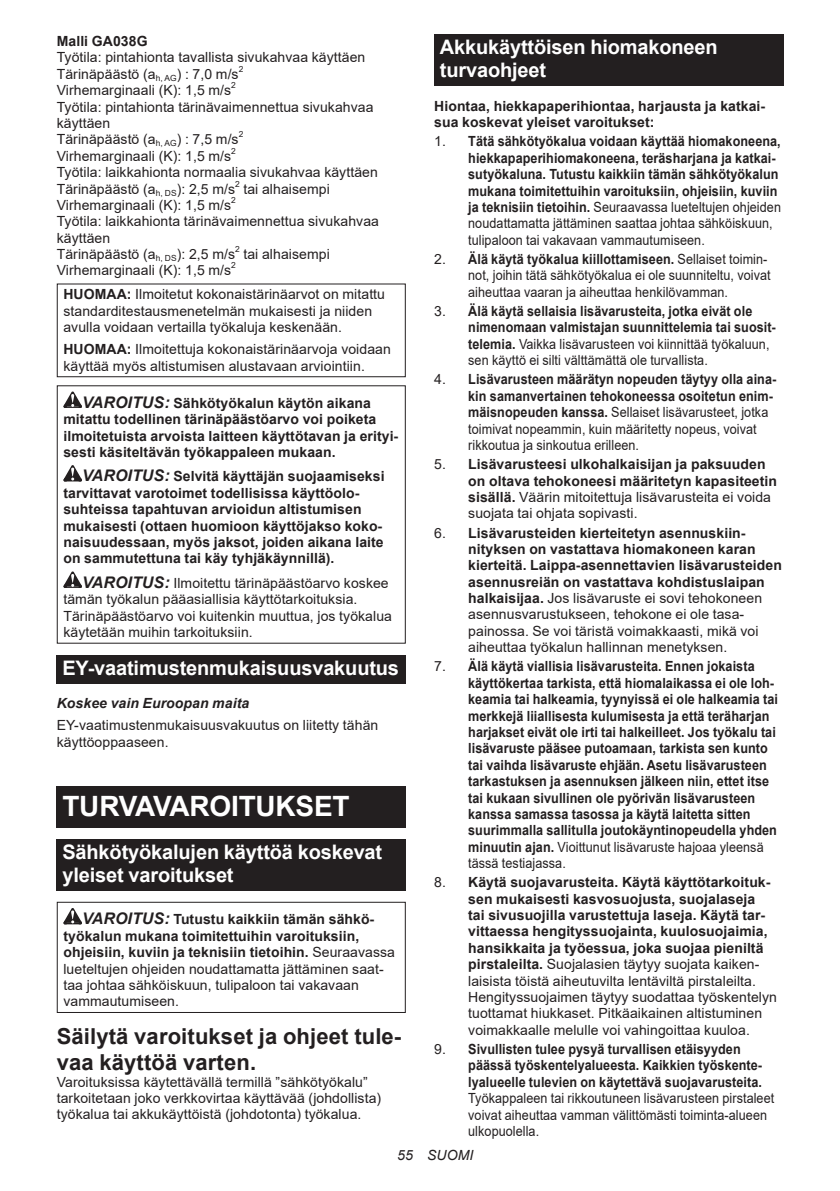
<style>
.page{position:relative;width:840px;height:1191px;background:#fff}
.page>*{position:absolute;margin:0;border:0;box-sizing:border-box;transform-origin:0 0}
.t1{font:700 28px "Arial";letter-spacing:-.01em;color:#fff}
.t2{font:700 22px/25.8px "Arial";letter-spacing:.005em;color:#231f20}
.t3{font:700 20px/23.4px "Arial";letter-spacing:-.01em;color:#fff}
.t4{font:700 14px/16.4px "Arial";letter-spacing:.005em;color:#231f20;scale:.9 1}
.t5{font:700 14px/16.4px "Arial";letter-spacing:.005em;color:#231f20}
.t6{font:14px/16.4px "Arial";letter-spacing:.005em;color:#231f20}
.t7{font:14px/16.4px "Arial";letter-spacing:.005em;color:#231f20;scale:.9 1}
.t8{font:italic 700 14px "Arial";letter-spacing:.005em;color:#231f20}
.t9{font:italic 14px "Arial";letter-spacing:.005em;color:#231f20}
.t10{font:8.4px "Arial";color:#231f20}
.s1{font-weight:700}
.s2{font-style:italic;font-size:16px}
.s3{font-weight:700;font-style:italic;font-size:16px}
.s4{font-weight:400}
</style>
<div class="page">
<div style="left:57px;top:283px;width:348px;height:94px;border:1px solid #231f20"></div>
<svg style="left:63px;top:391px;width:19px;height:17px"></svg>
<svg style="left:63px;top:465px;width:19px;height:16px"></svg>
<svg style="left:63px;top:571px;width:19px;height:17px"></svg>
<div style="left:57px;top:655px;width:348px;height:28px;background:#231f20"></div>
<div style="left:57px;top:786px;width:348px;height:41px;background:#231f20"></div>
<div style="left:57px;top:839px;width:348px;height:52px;background:#231f20"></div>
<svg style="left:63px;top:908px;width:19px;height:16px"></svg>
<div style="left:57px;top:901px;width:348px;height:112px;border:1px solid #231f20"></div>
<div style="left:434px;top:34px;width:348px;height:52px;background:#231f20"></div>
<p class="t5" style="left:57px;top:33px;width:92px">Malli GA038G</p>
<p class="t6" style="left:57px;top:49px;width:310px">Työtila: pintahionta tavallista sivukahvaa käyttäen<br>Tärinäpäästö (a<sub>h,</sub> <sub>AG</sub>) : 7,0 m/s</p>
<p class="t10" style="left:238px;top:63px;width:6px">2</p>
<p class="t6" style="left:57px;top:82px;width:176px">Virhemarginaali (K): 1,5 m/s</p>
<p class="t10" style="left:231px;top:79px;width:6px">2</p>
<p class="t6" style="left:57px;top:98px;width:318px">Työtila: pintahionta tärinävaimennettua sivukahvaa käyttäen<br>Tärinäpäästö (a<sub>h,</sub> <sub>AG</sub>) : 7,5 m/s</p>
<p class="t10" style="left:238px;top:129px;width:6px">2</p>
<p class="t6" style="left:57px;top:147px;width:176px">Virhemarginaali (K): 1,5 m/s</p>
<p class="t10" style="left:231px;top:145px;width:6px">2</p>
<p class="t6" style="left:57px;top:164px;width:322px">Työtila: laikkahionta normaalia sivukahvaa käyttäen<br>Tärinäpäästö (a<sub>h,</sub> <sub>DS</sub>): 2,5 m/s</p>
<p class="t10" style="left:235px;top:178px;width:6px">2</p>
<p class="t6" style="left:243px;top:180px;width:88px">tai alhaisempi</p>
<p class="t6" style="left:57px;top:197px;width:176px">Virhemarginaali (K): 1,5 m/s</p>
<p class="t10" style="left:231px;top:194px;width:6px">2</p>
<p class="t6" style="left:57px;top:213px;width:323px">Työtila: laikkahionta tärinävaimennettua sivukahvaa käyttäen<br>Tärinäpäästö (a<sub>h,</sub> <sub>DS</sub>): 2,5 m/s</p>
<p class="t10" style="left:235px;top:243px;width:6px">2</p>
<p class="t6" style="left:243px;top:246px;width:88px">tai alhaisempi</p>
<p class="t6" style="left:57px;top:262px;width:176px">Virhemarginaali (K): 1,5 m/s</p>
<p class="t10" style="left:231px;top:260px;width:6px">2</p>
<p class="t6" style="left:63px;top:286px;width:323px"><span class="s1">HUOMAA:</span> Ilmoitetut kokonaistärinäarvot on mitattu standarditestausmenetelmän mukaisesti ja niiden avulla voidaan vertailla työkaluja keskenään.</p>
<p class="t6" style="left:63px;top:341px;width:329px"><span class="s1">HUOMAA:</span> Ilmoitettuja kokonaistärinäarvoja voidaan käyttää myös altistumisen alustavaan arviointiin.</p>
<p class="t5" style="left:63px;top:395px;width:336px;text-indent:19px"><span class="s2">VAROITUS:</span> Sähkötyökalun käytön aikana mitattu todellinen tärinäpäästöarvo voi poiketa ilmoitetuista arvoista laitteen käyttötavan ja erityi&shy;sesti käsiteltävän työkappaleen mukaan.</p>
<p class="t5" style="left:63px;top:468px;width:322px;text-indent:19px"><span class="s2">VAROITUS:</span> Selvitä käyttäjän suojaamiseksi tarvittavat varotoimet todellisissa käyttöolo&shy;suhteissa tapahtuvan arvioidun altistumisen mukaisesti (ottaen huomioon käyttöjakso koko&shy;naisuudessaan, myös jaksot, joiden aikana laite on sammutettuna tai käy tyhjäkäynnillä).</p>
<p class="t6" style="left:63px;top:574px;width:330px;text-indent:19px"><span class="s3">VAROITUS:</span> Ilmoitettu tärinäpäästöarvo koskee tämän työkalun pääasiallisia käyttötarkoituksia.<br>Tärinäpäästöarvo voi kuitenkin muuttua, jos työkalua käytetään muihin tarkoituksiin.</p>
<h3 class="t3" style="left:62px;top:656px;width:338px">EY-vaatimustenmukaisuusvakuutus</h3>
<p class="t8" style="left:57px;top:694px;width:194px">Koskee vain Euroopan maita</p>
<p class="t6" style="left:57px;top:717px;width:323px">EY-vaatimustenmukaisuusvakuutus on liitetty tähän käyttöoppaaseen.</p>
<h1 class="t1" style="left:62px;top:786px;width:288px">TURVAVAROITUKSET</h1>
<h3 class="t3" style="left:62px;top:840px;width:321px">Sähkötyökalujen käyttöä koskevat yleiset varoitukset</h3>
<p class="t6" style="left:63px;top:911px;width:333px;text-indent:19px"><span class="s3">VAROITUS:</span> <span class="s1">Tutustu kaikkiin tämän sähkö&shy;työkalun mukana toimitettuihin varoituksiin, ohjeisiin, kuviin ja teknisiin tietoihin.</span> Seuraavassa lueteltujen ohjeiden noudattamatta jättäminen saat&shy;taa johtaa sähköiskuun, tulipaloon tai vakavaan vammautumiseen.</p>
<h2 class="t2" style="left:57px;top:1024px;width:346px">Säilytä varoitukset ja ohjeet tule&shy;vaa käyttöä varten.</h2>
<p class="t6" style="left:57px;top:1073px;width:326px">Varoituksissa käytettävällä termillä ”sähkötyökalu” tarkoitetaan joko verkkovirtaa käyttävää (johdollista) työkalua tai akkukäyttöistä (johdotonta) työkalua.</p>
<h3 class="t3" style="left:439px;top:36px;width:279px">Akkukäyttöisen hiomakoneen turvaohjeet</h3>
<p class="t5" style="left:434px;top:98px;width:332px">Hiontaa, hiekkapaperihiontaa, harjausta ja katkai&shy;sua koskevat yleiset varoitukset:</p>
<p class="t4" style="left:468px;top:133px;width:349px;text-indent:-34px"><span class="s4">1.</span> Tätä sähkötyökalua voidaan käyttää hiomakoneena, hiekkapaperihiomakoneena, teräsharjana ja katkai&shy;sutyökaluna. Tutustu kaikkiin tämän sähkötyökalun mukana toimitettuihin varoituksiin, ohjeisiin, kuviin ja teknisiin tietoihin. <span class="s4">Seuraavassa lueteltujen ohjeiden noudattamatta jättäminen saattaa johtaa sähköiskuun, tulipaloon tai vakavaan vammautumiseen.</span></p>
<p class="t6" style="left:468px;top:251px;width:304px;text-indent:-34px">2. <span class="s1">Älä käytä työkalua kiillottamiseen.</span> Sellaiset toimin&shy;not, joihin tätä sähkötyökalua ei ole suunniteltu, voivat aiheuttaa vaaran ja aiheuttaa henkilövamman.</p>
<p class="t4" style="left:468px;top:303px;width:343px;text-indent:-34px"><span class="s4">3.</span> Älä käytä sellaisia lisävarusteita, jotka eivät ole nimenomaan valmistajan suunnittelemia tai suosit&shy;telemia. <span class="s4">Vaikka lisävarusteen voi kiinnittää työkaluun, sen käyttö ei silti välttämättä ole turvallista.</span></p>
<p class="t4" style="left:468px;top:371px;width:343px;text-indent:-34px"><span class="s4">4.</span> Lisävarusteen määrätyn nopeuden täytyy olla aina&shy;kin samanvertainen tehokoneessa osoitetun enim&shy;mäisnopeuden kanssa. <span class="s4">Sellaiset lisävarusteet, jotka toimivat nopeammin, kuin määritetty nopeus, voivat rikkoutua ja sinkoutua erilleen.</span></p>
<p class="t5" style="left:468px;top:456px;width:310px;text-indent:-34px"><span class="s4">5.</span> Lisävarusteesi ulkohalkaisijan ja paksuuden on oltava tehokoneesi määritetyn kapasiteetin sisällä. <span class="s4">Väärin mitoitettuja lisävarusteita ei voida suojata tai ohjata sopivasti.</span></p>
<p class="t5" style="left:468px;top:524px;width:315px;text-indent:-34px"><span class="s4">6.</span> Lisävarusteiden kierteitetyn asennuskiin&shy;nityksen on vastattava hiomakoneen karan kierteitä. Laippa-asennettavien lisävarusteiden asennusreiän on vastattava kohdistuslaipan halkaisijaa. <span class="s4">Jos lisävaruste ei sovi tehokoneen asennusvarustukseen, tehokone ei ole tasa&shy;painossa. Se voi täristä voimakkaasti, mikä voi aiheuttaa työkalun hallinnan menetyksen.</span></p>
<p class="t4" style="left:468px;top:658px;width:345px;text-indent:-34px"><span class="s4">7.</span> Älä käytä viallisia lisävarusteita. Ennen jokaista käyttökertaa tarkista, että hiomalaikassa ei ole loh&shy;keamia tai halkeamia, tyynyissä ei ole halkeamia tai merkkejä liiallisesta kulumisesta ja että teräharjan harjakset eivät ole irti tai halkeilleet. Jos työkalu tai lisävaruste pääsee putoamaan, tarkista sen kunto tai vaihda lisävaruste ehjään. Asetu lisävarusteen tarkastuksen ja asennuksen jälkeen niin, ettet itse tai kukaan sivullinen ole pyörivän lisävarusteen kanssa samassa tasossa ja käytä laitetta sitten suurimmalla sallitulla joutokäyntinopeudella yhden minuutin ajan. <span class="s4">Vioittunut lisävaruste hajoaa yleensä tässä testiajassa.</span></p>
<p class="t5" style="left:468px;top:874px;width:310px;text-indent:-34px"><span class="s4">8.</span> Käytä suojavarusteita. Käytä käyttötarkoituk&shy;sen mukaisesti kasvosuojusta, suojalaseja<br>tai sivusuojilla varustettuja laseja. Käytä tar&shy;vittaessa hengityssuojainta, kuulosuojaimia, hansikkaita ja työessua, joka suojaa pieniltä pirstaleilta. <span class="s4">Suojalasien täytyy suojata kaiken&shy;laisista töistä aiheutuvilta lentäviltä pirstaleilta.<br>Hengityssuojaimen täytyy suodattaa työskentelyn tuottamat hiukkaset. Pitkäaikainen altistuminen voimakkaalle melulle voi vahingoittaa kuuloa.</span></p>
<p class="t4" style="left:468px;top:1041px;width:328px;text-indent:-34px"><span class="s4">9.</span> Sivullisten tulee pysyä turvallisen etäisyyden päässä työskentelyalueesta. Kaikkien työskente&shy;lyalueelle tulevien on käytettävä suojavarusteita.</p>
<p class="t7" style="left:468px;top:1090px;width:341px">Työkappaleen tai rikkoutuneen lisävarusteen pirstaleet voivat aiheuttaa vamman välittömästi toiminta-alueen ulkopuolella.</p>
<p class="t9" style="left:397px;top:1146px;width:78px">55 SUOMI</p>
</div>
